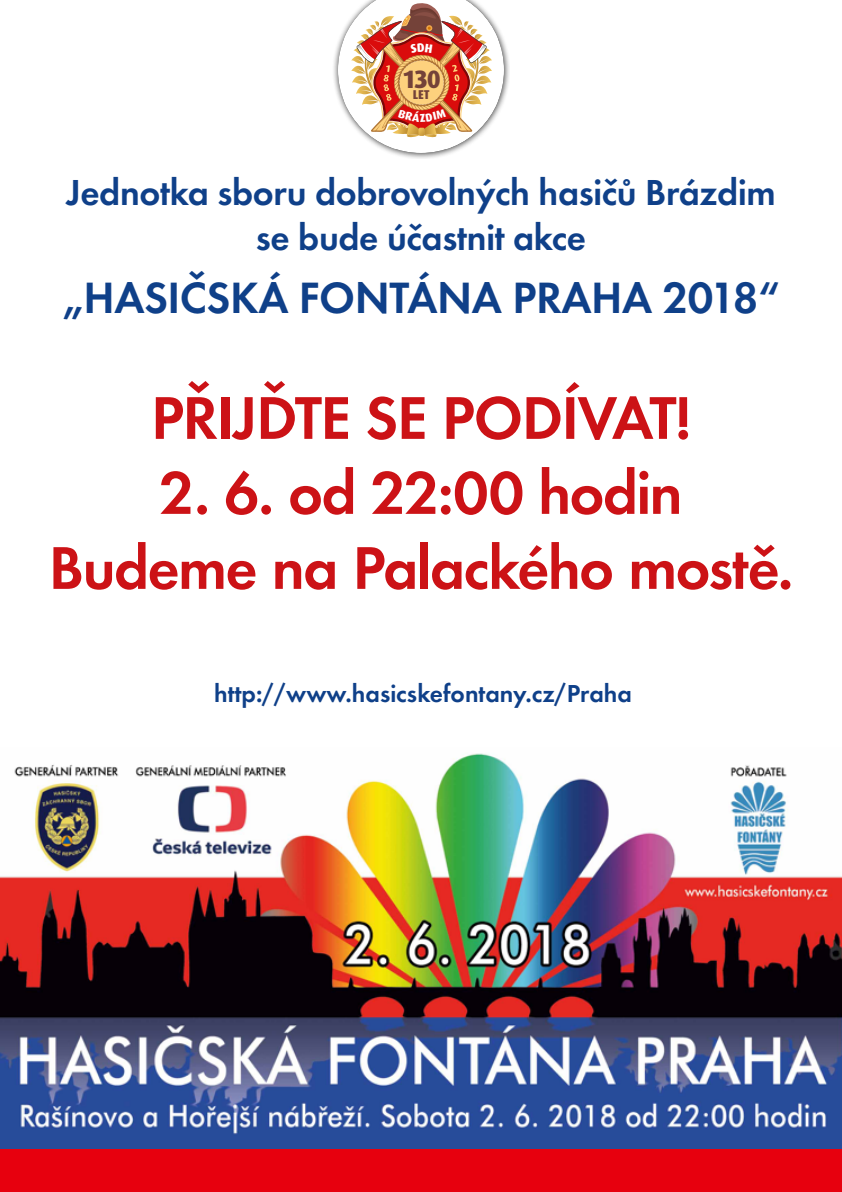
<style>
.page{position:relative;width:842px;height:1192px;background:#fff}
.page>*{position:absolute;margin:0;border:0;box-sizing:border-box;transform-origin:0 0}
.t1{font:600 62.5px/75px "Futura TOT";letter-spacing:-.025em;color:#cc1216;text-align:center}
.t2{font:600 45.5px "Futura TOT";letter-spacing:-.01em;color:#0f4089}
.t3{font:600 37.5px/45px "Futura TOT";letter-spacing:-.01em;color:#0f4089;text-align:center}
.t4{font:600 25.45px "Futura TOT";color:#0f4089}
.t5{font:800 25.15px "Dax";color:#744239;scale:.96 1}
.t6{font:800 12.8px "Dax";color:#744239;scale:.96 1}
</style>
<div class="page">
<div style="left:0;top:1130px;width:842px;height:62px;background:#e7000e"></div>
<img style="left:0;top:753px;width:842px;height:396px">
<div style="left:331px;top:0;width:179px;height:159px;background:#000;opacity:.75"></div>
<svg style="left:338px;top:0;width:166px;height:153px"></svg>
<p class="t5" style="left:402px;top:65px;width:42px">130</p>
<p class="t6" style="left:413px;top:88px;width:19px">LET</p>
<p class="t3" style="left:66px;top:169px;width:711px">Jednotka sboru dobrovolných hasičů Brázdim se bude účastnit akce</p>
<p class="t2" style="left:62px;top:270px;width:720px">„HASIČSKÁ FONTÁNA PRAHA 2018“</p>
<h1 class="t1" style="left:151px;top:380px;width:541px">PŘIJĎTE SE PODÍVAT!</h1>
<h1 class="t1" style="left:49px;top:455px;width:746px">2. 6. od 22:00 hodin<br>Budeme na Palackého mostě.</h1>
<p class="t4" style="left:214px;top:678px;width:419px">http://www.hasicskefontany.cz/Praha</p>
</div>
